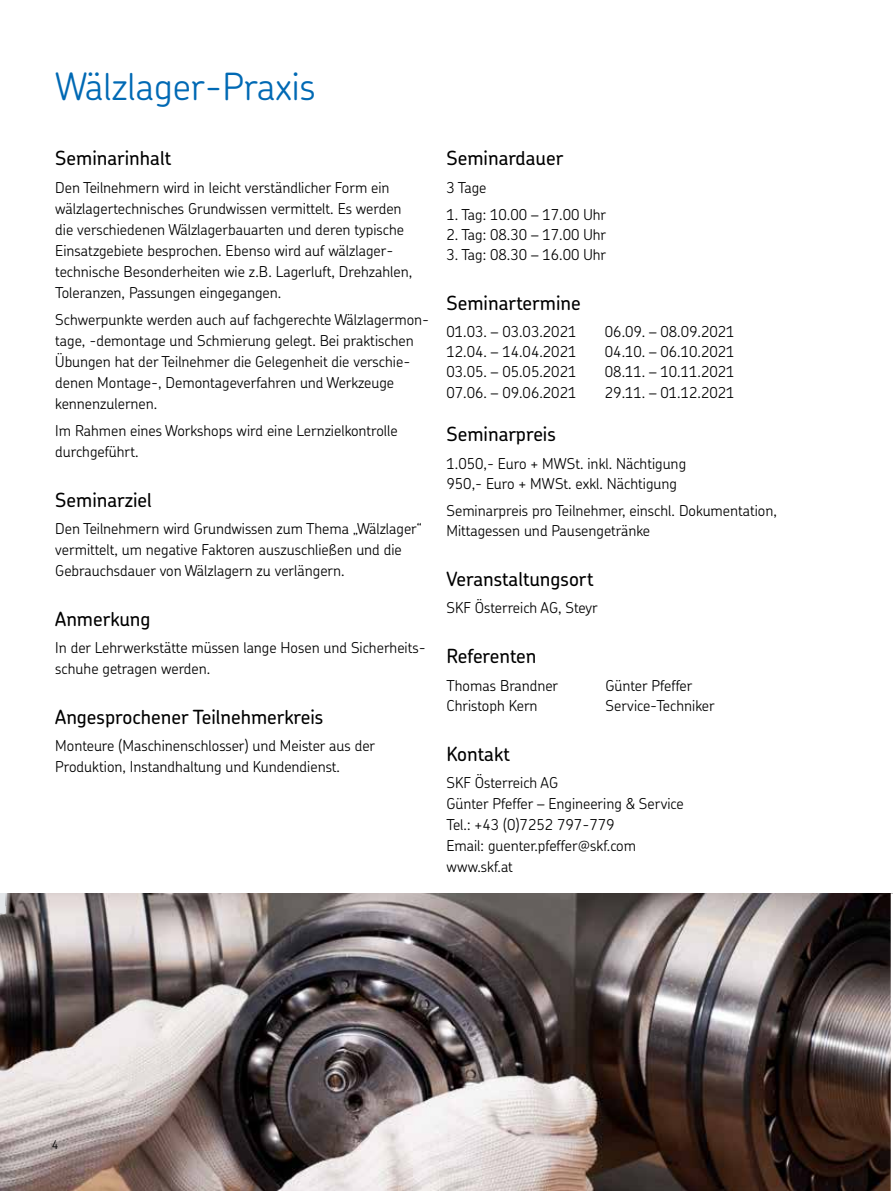
<style>
.page{position:relative;width:893px;height:1191px;background:#fff}
.page>*{position:absolute;margin:0;border:0;box-sizing:border-box;transform-origin:0 0}
.t1{font:300 37.5px "SKF Chevin OT";color:#0069b4}
.t2{font:500 19.5px "SKF Chevin OT";color:#000}
.t3{font:300 15px/21px "SKF Chevin OT";color:#000}
.t4{font:300 12px "SKF Chevin OT";color:#000}
</style>
<div class="page">
<div style="left:295px;top:893px;width:5px;height:298px;background:#eee8ea"></div>
<img style="left:0;top:893px;width:891px;height:297px">
<h1 class="t1" style="left:55px;top:53px;width:262px">Wälzlager-Praxis</h1>
<h2 class="t2" style="left:55px;top:140px;width:118px">Seminarinhalt</h2>
<p class="t3" style="left:55px;top:175px;width:358px">Den Teilnehmern wird in leicht verständlicher Form ein wälzlagertechnisches Grundwissen vermittelt. Es werden die verschiedenen Wälzlagerbauarten und deren typische Einsatzgebiete besprochen. Ebenso wird auf wälzlager&shy;technische Besonderheiten wie z.B. Lagerluft, Drehzahlen, Toleranzen, Passungen eingegangen.</p>
<p class="t3" style="left:55px;top:307px;width:375px">Schwerpunkte werden auch auf fachgerechte Wälzlagermon&shy;tage, -demontage und Schmierung gelegt. Bei praktischen Übungen hat der Teilnehmer die Gelegenheit die verschie&shy;denen Montage-, Demontageverfahren und Werkzeuge kennenzulernen.</p>
<p class="t3" style="left:55px;top:418px;width:344px">Im Rahmen eines Workshops wird eine Lernzielkontrolle durchgeführt.</p>
<h2 class="t2" style="left:55px;top:482px;width:98px">Seminarziel</h2>
<p class="t3" style="left:55px;top:516px;width:368px">Den Teilnehmern wird Grundwissen zum Thema „Wälzlager“ vermittelt, um negative Faktoren auszuschließen und die<br>Gebrauchsdauer von Wälzlagern zu verlängern.</p>
<h2 class="t2" style="left:55px;top:601px;width:97px">Anmerkung</h2>
<p class="t3" style="left:55px;top:635px;width:372px">In der Lehrwerkstätte müssen lange Hosen und Sicherheits&shy;schuhe getragen werden.</p>
<h2 class="t2" style="left:55px;top:699px;width:270px">Angesprochener Teilnehmerkreis</h2>
<p class="t3" style="left:55px;top:733px;width:321px">Monteure (Maschinenschlosser) und Meister aus der<br>Produktion, Instandhaltung und Kundendienst.</p>
<h2 class="t2" style="left:446px;top:140px;width:118px">Seminardauer</h2>
<p class="t3" style="left:446px;top:175px;width:41px">3 Tage</p>
<p class="t3" style="left:446px;top:202px;width:161px">1. Tag: 10.00 – 17.00 Uhr</p>
<p class="t3" style="left:446px;top:222px;width:161px">2. Tag: 08.30 – 17.00 Uhr</p>
<p class="t3" style="left:446px;top:242px;width:161px">3. Tag: 08.30 – 16.00 Uhr</p>
<h2 class="t2" style="left:446px;top:285px;width:136px">Seminartermine</h2>
<p class="t3" style="left:446px;top:319px;width:132px;line-height:20.2px;text-align:justify">01.03. – 03.03.2021<br>12.04. – 14.04.2021<br>03.05. – 05.05.2021<br>07.06. – 09.06.2021</p>
<h2 class="t2" style="left:446px;top:416px;width:111px">Seminarpreis</h2>
<p class="t3" style="left:446px;top:451px;width:241px;line-height:20.2px">1.050,- Euro + MWSt. inkl. Nächtigung<br>950,- Euro + MWSt. exkl. Nächtigung</p>
<p class="t3" style="left:446px;top:498px;width:332px;line-height:20.2px">Seminarpreis pro Teilnehmer, einschl. Dokumentation,<br>Mittagessen und Pausengetränke</p>
<h2 class="t2" style="left:446px;top:561px;width:149px">Veranstaltungsort</h2>
<p class="t3" style="left:446px;top:595px;width:153px">SKF Österreich AG, Steyr</p>
<h2 class="t2" style="left:446px;top:638px;width:92px">Referenten</h2>
<p class="t3" style="left:446px;top:672px;width:113px">Thomas Brandner</p>
<p class="t3" style="left:605px;top:672px;width:88px">Günter Pfeffer</p>
<p class="t3" style="left:446px;top:693px;width:93px">Christoph Kern</p>
<p class="t3" style="left:605px;top:693px;width:111px">Service-Techniker</p>
<h2 class="t2" style="left:446px;top:735px;width:65px">Kontakt</h2>
<p class="t3" style="left:446px;top:770px;width:239px">SKF Österreich AG<br>Günter Pfeffer – Engineering &amp; Service<br>Tel.: +43 (0)7252 797-779<br>Email: guenter.pfeffer@skf.com www.skf.at</p>
<p class="t3" style="left:605px;top:319px;width:131px;line-height:20.2px;text-align:justify">06.09. – 08.09.2021<br>04.10. – 06.10.2021<br>08.11. – 10.11.2021<br>29.11. – 01.12.2021</p>
<p class="t4" style="left:52px;top:1133px;width:8px">4</p>
</div>
